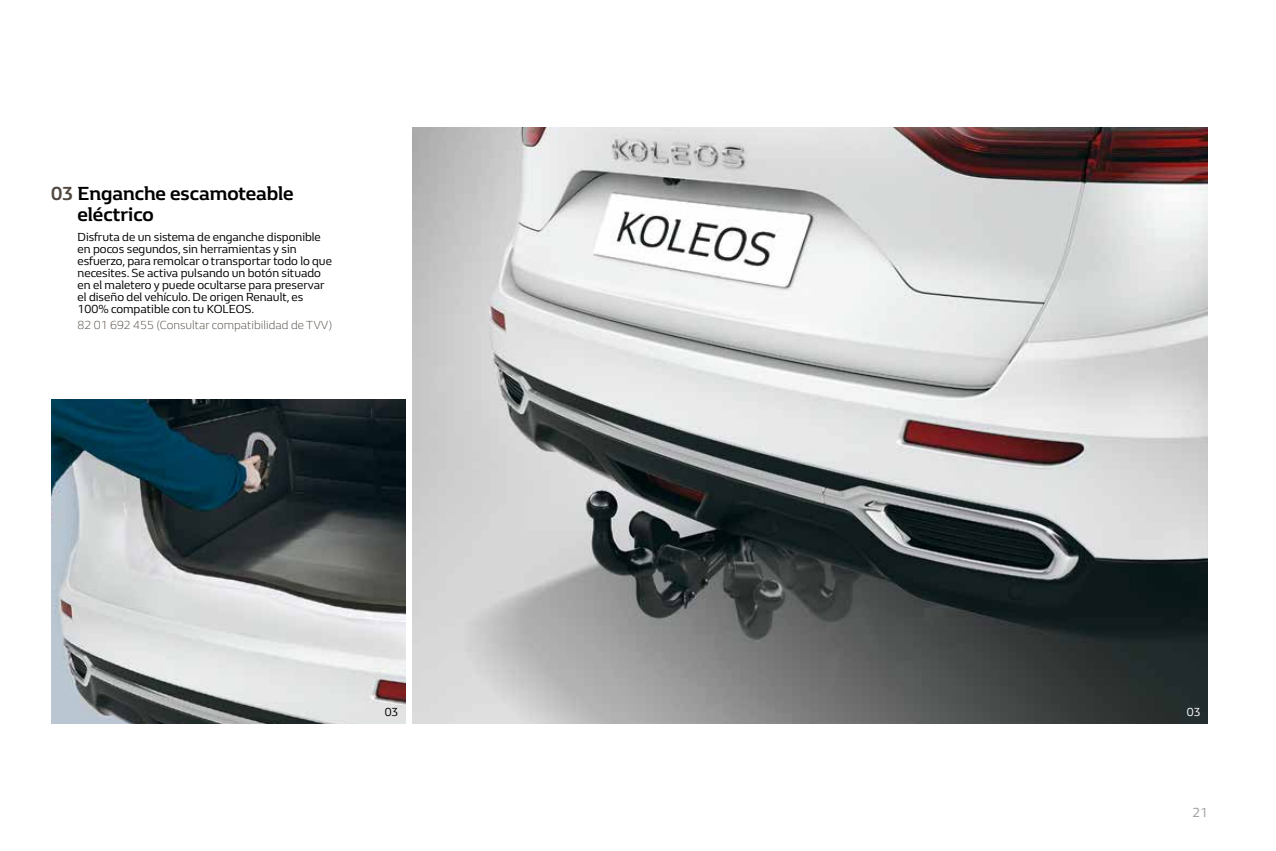
<style>
.page{position:relative;width:1276px;height:851px;background:#fff}
.page>*{position:absolute;margin:0;border:0;box-sizing:border-box;transform-origin:0 0}
.t1{font:700 19.5px/21px "Renault Life";color:#000}
.t2{font:13.5px "Renault Life";color:#9d9d9c}
.t3{font:12px/12px "Renault Life";color:#000}
.t4{font:300 12px "Renault Life";color:#504841}
.t5{font:12px "Renault Life";color:#fff}
.s1{color:#504841}
</style>
<div class="page">
<img style="left:412px;top:128px;width:796px;height:595px">
<img style="left:51px;top:400px;width:355px;height:323px">
<h1 class="t1" style="left:77px;top:182px;width:218px;text-indent:-26px"><span class="s1">03</span> Enganche escamoteable eléctrico</h1>
<p class="t3" style="left:78px;top:230px;width:256px">Disfruta de un sistema de enganche disponible en pocos segundos, sin herramientas y sin esfuerzo, para remolcar o transportar todo lo que necesites. Se activa pulsando un botón situado en el maletero y puede ocultarse para preservar el diseño del vehículo. De origen Renault, es 100% compatible con tu KOLEOS.</p>
<p class="t4" style="left:78px;top:317px;width:256px">82 01 692 455 (Consultar compatibilidad de TVV)</p>
<p class="t3" style="left:385px;top:705px;width:15px">03</p>
<p class="t5" style="left:1186px;top:703px;width:15px">03</p>
<p class="t2" style="left:1192px;top:803px;width:17px">21</p>
</div>
